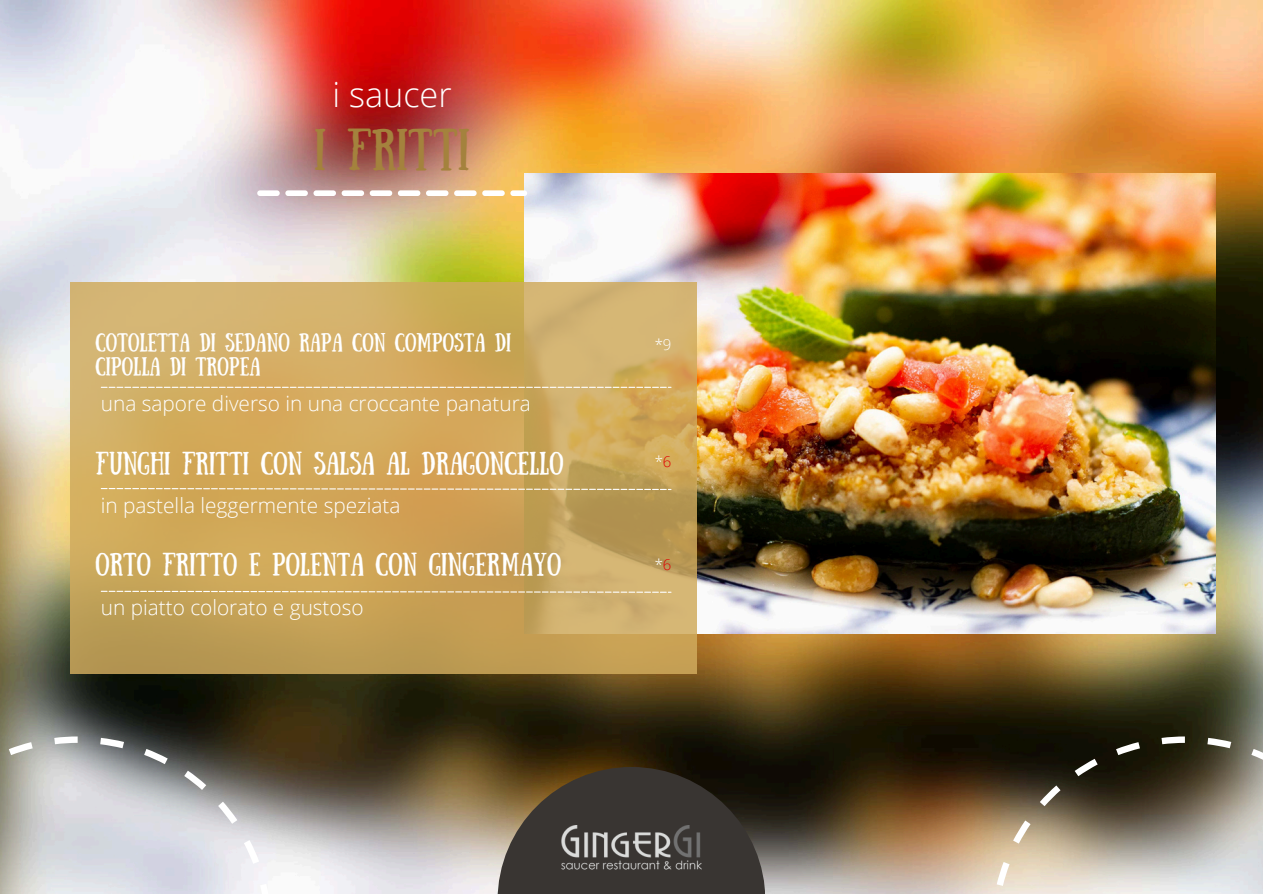
<style>
.page{position:relative;width:1263px;height:894px;background:#fff}
.page>*{position:absolute;margin:0;border:0;box-sizing:border-box;transform-origin:0 0}
.t1{font:41.85px "Sunday";color:#a4823d}
.t2{font:300 34.35px "Open Sans";color:#fff}
.t3{font:22.95px "Sunday";color:#fff}
.t4{font:300 20.85px "Open Sans";color:#fff}
.t5{font:18.45px/24.8px "Sunday";color:#fff}
.t6{font:300 15px "Open Sans";color:#fff}
.s1{color:#e20203}
</style>
<div class="page">
<img style="left:0;top:0;width:1263px;height:893px">
<svg style="left:0;top:736px;width:272px;height:157px;background:#b8b9ba"></svg>
<svg style="left:991px;top:736px;width:272px;height:157px;background:#857e70"></svg>
<img style="left:525px;top:173px;width:691px;height:460px">
<svg style="left:70px;top:282px;width:627px;height:391px;background:#cca85e"></svg>
<svg style="left:257px;top:190px;width:270px;height:6px"></svg>
<svg style="left:101px;top:488px;width:570px;height:2px"></svg>
<svg style="left:101px;top:590px;width:570px;height:2px"></svg>
<svg style="left:101px;top:386px;width:570px;height:2px"></svg>
<svg style="left:497px;top:766px;width:268px;height:127px;background:#3f382e"></svg>
<img style="left:562px;top:824px;width:139px;height:46px">
<p class="t2" style="left:332px;top:70px;width:121px">i saucer</p>
<h3 class="t1" style="left:314px;top:120px;width:157px">I FRITTI</h3>
<h3 class="t5" style="left:96px;top:327px;width:417px">COTOLETTA DI SEDANO RAPA CON COMPOSTA DI<br>CIPOLLA DI TROPEA</h3>
<h3 class="t6" style="left:655px;top:334px;width:18px">*9</h3>
<p class="t4" style="left:101px;top:389px;width:431px">una sapore diverso in una croccante panatura</p>
<p class="t3" style="left:96px;top:447px;width:469px">FUNGHI FRITTI CON SALSA AL DRAGONCELLO</p>
<h4 class="t6" style="left:655px;top:450px;width:18px">*<span class="s1">6</span></h4>
<h1 class="t4" style="left:101px;top:490px;width:301px">in pastella leggermente speziata</h1>
<h3 class="t3" style="left:96px;top:548px;width:467px">ORTO FRITTO E POLENTA CON GINGERMAYO</h3>
<h3 class="t6" style="left:655px;top:554px;width:18px">*<span class="s1">6</span></h3>
<p class="t4" style="left:101px;top:593px;width:264px">un piatto colorato e gustoso</p>
</div>
